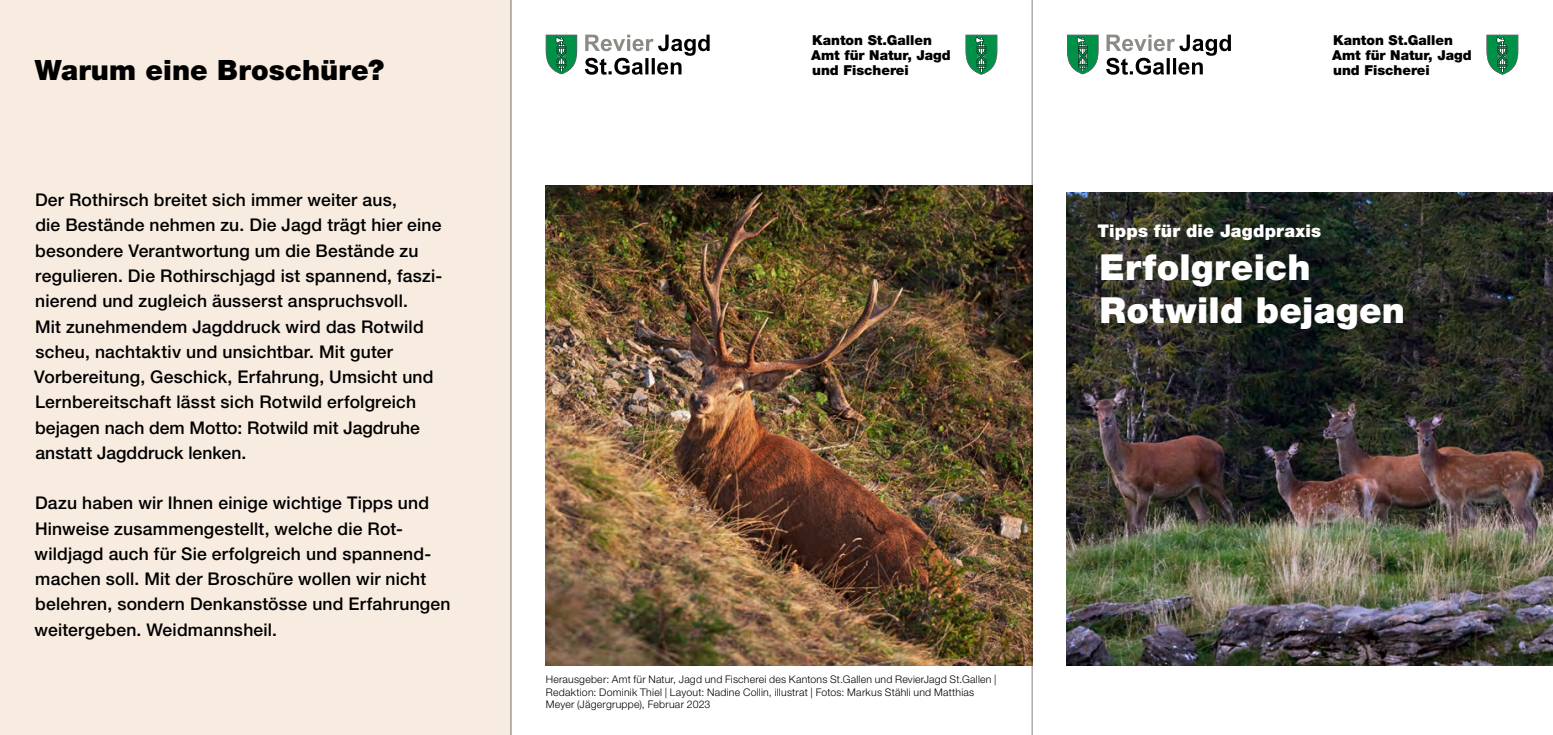
<style>
.page{position:relative;width:1553px;height:735px;background:#fff}
.page>*{position:absolute;margin:0;border:0;box-sizing:border-box;transform-origin:0 0}
.t1{font:900 35.88px/43.1px "Helvetica Neue LT Std";letter-spacing:.01em;color:#fff}
.t2{font:900 28px "Helvetica Neue LT Pro";color:#000}
.t3{font:500 17.5px/25.2px "Helvetica Neue LT Std";letter-spacing:.01em;color:#000}
.t4{font:900 17.5px "Helvetica Neue LT Std";letter-spacing:.01em;color:#fff}
.t5{font:900 13.65px/15px "Helvetica Neue LT Pro";color:#000}
.t6{font:300 10.5px/12.6px "Helvetica Neue LT Std";letter-spacing:.02em;color:#000}
</style>
<div class="page">
<img style="left:546px;top:186px;width:486px;height:479px">
<img style="left:1067px;top:192px;width:486px;height:473px">
<svg style="left:1486px;top:35px;width:32px;height:40px"></svg>
<svg style="left:965px;top:35px;width:32px;height:40px"></svg>
<div style="left:0;top:0;width:511px;height:734px;background:#f8ebe0"></div>
<svg style="left:1106px;top:35px;width:125px;height:40px"></svg>
<svg style="left:1067px;top:35px;width:31px;height:39px"></svg>
<svg style="left:585px;top:35px;width:124px;height:40px"></svg>
<svg style="left:546px;top:35px;width:31px;height:39px"></svg>
<hr style="left:511px;top:0;width:1px;height:734px;background:#000">
<hr style="left:1032px;top:0;width:1px;height:734px;background:#000">
<h2 class="t2" style="left:35px;top:53px;width:351px">Warum eine Broschüre?</h2>
<p class="t3" style="left:34px;top:187px;width:410px">Der Rothirsch breitet sich immer weiter aus,<br>die Bestände nehmen zu. Die Jagd trägt hier eine besondere Verantwortung um die Bestände zu regulieren. Die Rothirschjagd ist spannend, faszi&shy;nierend und zugleich äusserst anspruchsvoll.<br>Mit zunehmendem Jagddruck wird das Rotwild scheu, nachtaktiv und unsichtbar. Mit guter Vorbereitung, Geschick, Erfahrung, Umsicht und Lernbereitschaft lässt sich Rotwild erfolgreich bejagen nach dem Motto: Rotwild mit Jagdruhe anstatt Jagddruck lenken.</p>
<p class="t3" style="left:35px;top:490px;width:418px">Dazu haben wir Ihnen einige wichtige Tipps und Hinweise zusammengestellt, welche die Rot&shy;wildjagd auch für Sie erfolgreich und spannend&shy;machen soll. Mit der Broschüre wollen wir nicht belehren, sondern Denkanstösse und Erfahrungen weitergeben. Weidmannsheil.</p>
<p class="t5" style="left:811px;top:32px;width:141px">Kanton St.Gallen<br>Amt für Natur, Jagd und Fischerei</p>
<p class="t6" style="left:546px;top:672px;width:452px">Herausgeber: Amt für Natur, Jagd und Fischerei des Kantons St.Gallen und RevierJagd St.Gallen |<br>Redaktion: Dominik Thiel | Layout: Nadine Collin, illustrat | Fotos: Markus Stähli und Matthias<br>Meyer (Jägergruppe), Februar 2023</p>
<p class="t5" style="left:1332px;top:32px;width:141px">Kanton St.Gallen<br>Amt für Natur, Jagd und Fischerei</p>
<p class="t4" style="left:1097px;top:220px;width:225px">Tipps für die Jagdpraxis</p>
<h1 class="t1" style="left:1099px;top:246px;width:307px">Erfolgreich<br>Rotwild bejagen</h1>
</div>
